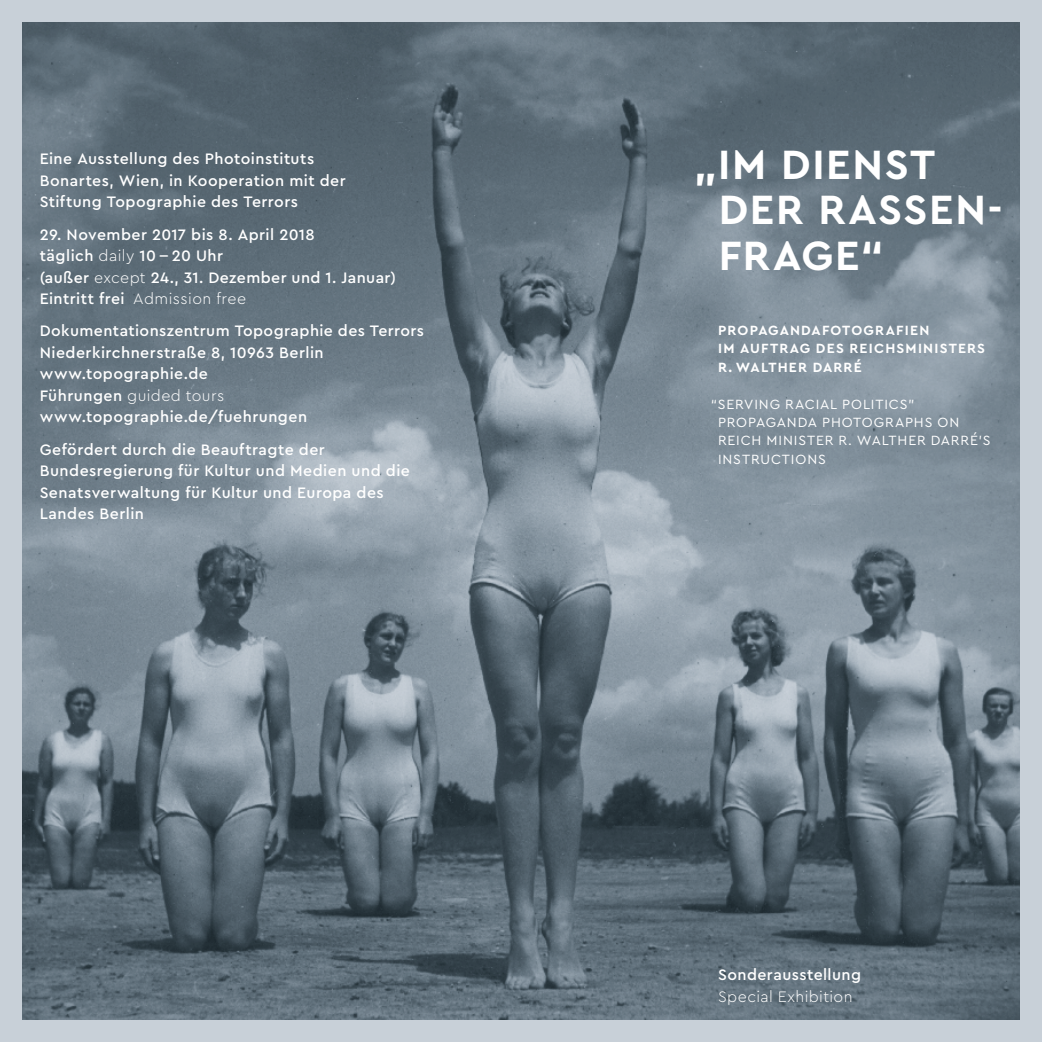
<style>
.page{position:relative;width:1042px;height:1042px;background:#c8d0d8}
.page>*{position:absolute;margin:0;border:0;box-sizing:border-box;transform-origin:0 0}
.t1{font:700 42.88px/45.5px "Cera PRO";letter-spacing:.04em;color:#fff}
.t2{font:500 15.92px/21.5px "Cera PRO";letter-spacing:.03em;color:#fff}
.t3{font:300 15.92px "Cera PRO";letter-spacing:.025em;color:#fff}
.t4{font:14px/18.4px "Cera PRO";letter-spacing:.06em;color:#fff}
.t5{font:700 14px/18.4px "Cera PRO";letter-spacing:.08em;color:#fff}
.s1{font-weight:300}
</style>
<div class="page">
<img style="left:22px;top:22px;width:997px;height:997px">
<p class="t2" style="left:40px;top:147px;width:308px">Eine Ausstellung des Photoinstituts<br>Bonartes, Wien, in Kooperation mit der<br>Stiftung Topographie des Terrors</p>
<p class="t2" style="left:40px;top:223px;width:358px">29. November 2017 bis 8. April 2018<br>täglich <span class="s1">daily</span> 10 – 20 Uhr<br>(außer <span class="s1">except</span> 24., 31. Dezember und 1. Januar)<br>Eintritt frei <span class="s1">Admission free</span></p>
<p class="t2" style="left:40px;top:319px;width:386px">Dokumentationszentrum Topographie des Terrors Niederkirchnerstraße 8, 10963 Berlin www.topographie.de<br>Führungen <span class="s1">guided tours </span>www.topographie.de/fuehrungen</p>
<p class="t2" style="left:40px;top:438px;width:372px">Gefördert durch die Beauftragte der Bundesregierung für Kultur und Medien und die Senatsverwaltung für Kultur und Europa des Landes Berlin</p>
<h1 class="t1" style="left:719px;top:140px;width:285px;text-indent:-25px">„IM DIENST<br>DER RASSEN-<br>FRAGE“</h1>
<p class="t5" style="left:718px;top:321px;width:268px">PROPAGANDAFOTOGRAFIEN<br>IM AUFTRAG DES REICHSMINISTERS<br>R. WALTHER DARRÉ</p>
<p class="t4" style="left:718px;top:394px;width:274px;text-indent:-7px">“SERVING RACIAL POLITICS”<br>PROPAGANDA PHOTOGRAPHS ON<br>REICH MINISTER R. WALTHER DARRÉ’S<br>INSTRUCTIONS</p>
<p class="t2" style="left:718px;top:963px;width:144px">Sonderausstellung</p>
<p class="t3" style="left:718px;top:986px;width:136px">Special Exhibition</p>
</div>
